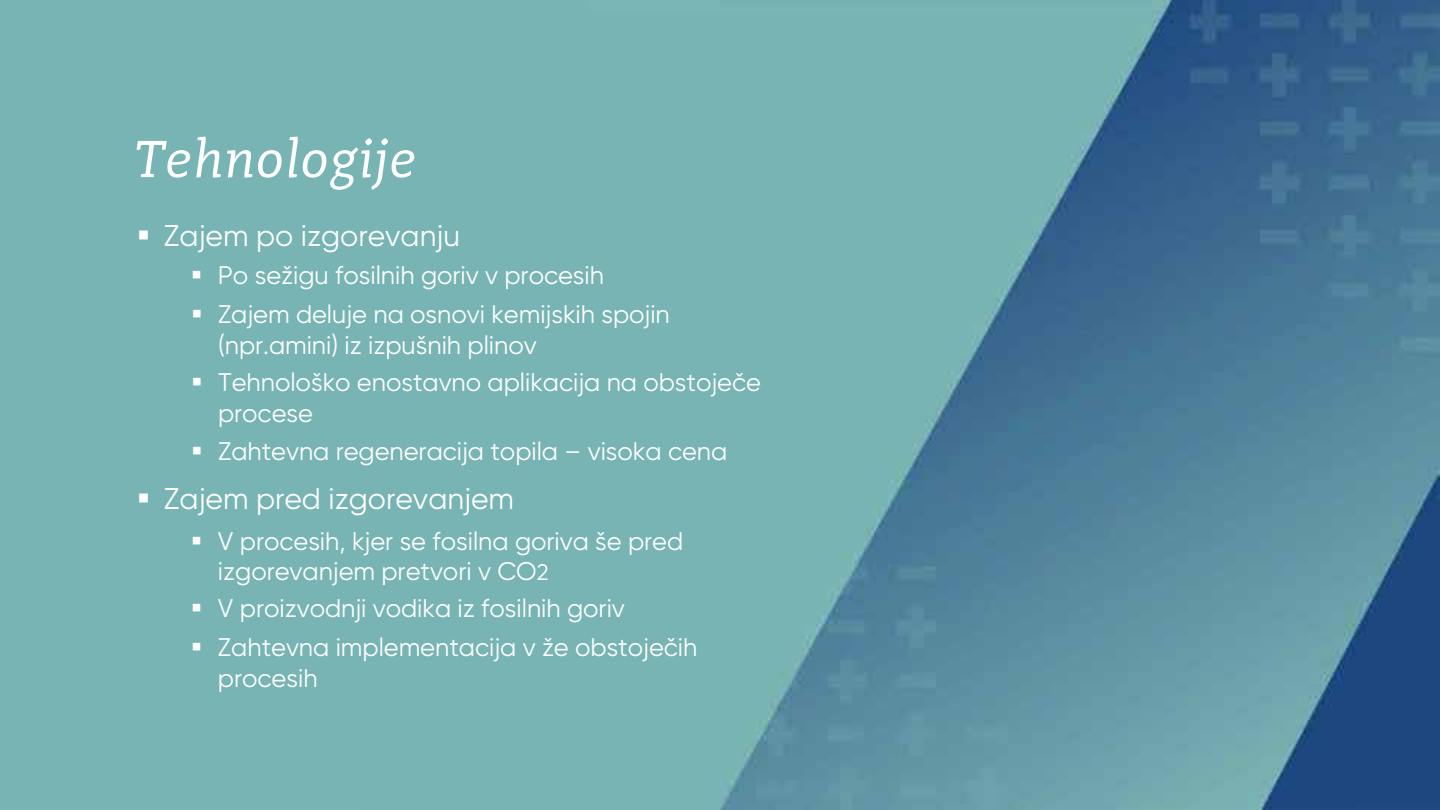
<style>
.page{position:relative;width:1440px;height:810px;background:#fff}
.page>*{position:absolute;margin:0;border:0;box-sizing:border-box;transform-origin:0 0}
.t1{font:italic 54px "Adagio Slab";color:#fff}
.t2{font:30px "Gilroy";color:#fff}
.t3{font:25.5px/38.8px "Gilroy";color:#fff}
.s1{font-size:22.5px}
</style>
<div class="page">
<img style="left:0;top:0;width:1440px;height:810px">
<svg style="left:140px;top:230px;width:8px;height:9px"></svg>
<svg style="left:193px;top:271px;width:8px;height:8px"></svg>
<svg style="left:193px;top:310px;width:8px;height:8px"></svg>
<svg style="left:193px;top:378px;width:8px;height:7px"></svg>
<svg style="left:193px;top:447px;width:8px;height:7px"></svg>
<svg style="left:140px;top:494px;width:8px;height:9px"></svg>
<svg style="left:193px;top:537px;width:8px;height:7px"></svg>
<svg style="left:193px;top:604px;width:8px;height:8px"></svg>
<svg style="left:193px;top:643px;width:8px;height:8px"></svg>
<h1 class="t1" style="left:137px;top:125px;width:284px">Tehnologije</h1>
<p class="t2" style="left:164px;top:217px;width:298px">Zajem po izgorevanju</p>
<p class="t3" style="left:218px;top:256px;width:453px">Po sežigu fosilnih goriv v procesih<br>Zajem deluje na osnovi kemijskih spojin</p>
<p class="t3" style="left:218px;top:326px;width:545px;line-height:37.5px">(npr.amini) iz izpušnih plinov<br>Tehnološko enostavno aplikacija na obstoječe</p>
<p class="t3" style="left:218px;top:394px;width:511px;line-height:37.5px">procese<br>Zahtevna regeneracija topila – visoka cena</p>
<p class="t2" style="left:164px;top:481px;width:351px">Zajem pred izgorevanjem</p>
<p class="t3" style="left:218px;top:525px;width:467px;line-height:30.3px">V procesih, kjer se fosilna goriva še pred izgorevanjem pretvori v CO<span class="s1">2</span></p>
<p class="t3" style="left:218px;top:589px;width:481px">V proizvodnji vodika iz fosilnih goriv<br>Zahtevna implementacija v že obstoječih</p>
<p class="t3" style="left:218px;top:658px;width:101px">procesih</p>
</div>
